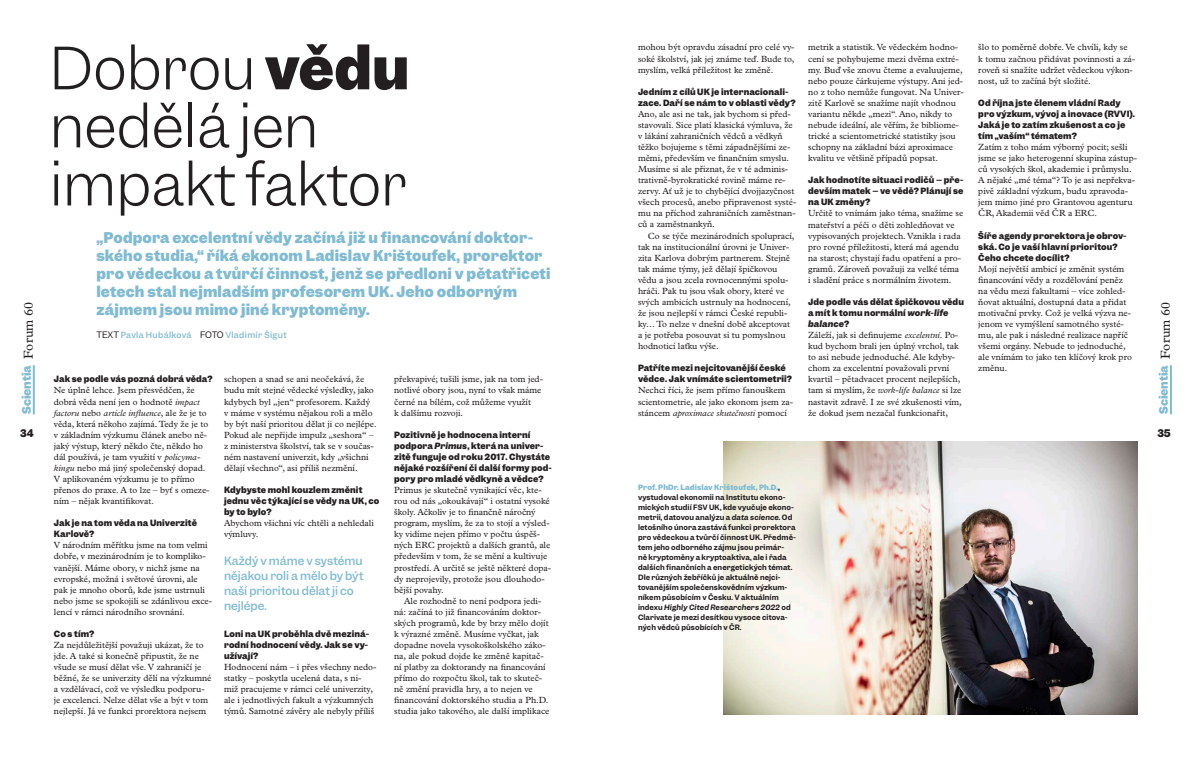
<style>
.page{position:relative;width:1191px;height:766px;background:#fff}
.page>*{position:absolute;margin:0;border:0;box-sizing:border-box;transform-origin:0 0}
.t1{font:300 55px/58px "Garnett";color:#231f20}
.t2{font:700 14px/18px "Garnett";letter-spacing:.01em;color:#80bbd3}
.t3{font:500 11px/15px "Garnett";color:#80bbd3}
.t4{font:700 11px "Garnett";color:#80bbd3}
.t5{font:700 10px "Garnett";color:#231f20}
.t6{font:9px/11.1px "Plantin Super";color:#231f20}
.t7{font:700 8.2px/11.1px "Garnett";letter-spacing:.01em;color:#231f20}
.t8{font:500 8px "Garnett";letter-spacing:.04em;color:#80bbd3}
.t9{font:600 7px/10px "Garnett";letter-spacing:.01em;color:#231f20}
.s1{font-style:italic}
.s2{font-weight:700}
.s3{font-weight:400;font-size:8.5px;color:#231f20}
.s4{font-family:"Plantin Super";font-weight:400;font-size:13px;color:#231f20}
.s5{font-weight:700;color:#80bbd3}
</style>
<div class="page">
<hr style="left:33px;top:365px;width:2px;height:49px;background:#80bbd3">
<hr style="left:1170px;top:365px;width:2px;height:49px;background:#80bbd3">
<img style="left:723px;top:441px;width:414px;height:273px">
<p class="t6" style="left:978px;top:41px;width:158px">šlo to poměrně dobře. Ve chvíli, kdy se<br>k tomu začnou přidávat povinnosti a zá&shy;roveň si snažíte udržet vědeckou výkon&shy;nost, už to začíná být složité.</p>
<p class="t7" style="left:978px;top:97px;width:158px">Od října jste členem vládní Rady pro výzkum, vývoj a inovace (RVVI).<br>Jaká je to zatím zkušenost a co je tím „vaším“ tématem?</p>
<p class="t6" style="left:978px;top:141px;width:160px">Zatím z toho mám výborný pocit; sešli jsme se jako heterogenní skupina zástup&shy;ců vysokých škol, akademie i průmyslu.<br>A nějaké „mé téma“? To je asi nepřekva&shy;pivě základní výzkum, budu zpravoda&shy;jem mimo jiné pro Grantovou agenturu ČR, Akademii věd ČR a ERC.</p>
<p class="t7" style="left:978px;top:230px;width:150px">Šíře agendy prorektora je obrov&shy;ská. Co je vaší hlavní prioritou?<br>Čeho chcete docílit?</p>
<p class="t6" style="left:978px;top:262px;width:155px">Mojí největší ambicí je změnit systém financování vědy a rozdělování peněz na vědu mezi fakultami – více zohled&shy;ňovat aktuální, dostupná data a přidat motivační prvky. Což je velká výzva ne&shy;jenom ve vymýšlení samotného systé&shy;mu, ale pak i následné realizace napříč všemi orgány. Nebude to jednoduché, ale vnímám to jako ten klíčový krok pro změnu.</p>
<p class="t6" style="left:808px;top:41px;width:157px">metrik a statistik. Ve vědeckém hodno&shy;cení se pohybujeme mezi dvěma extré&shy;my. Buď vše znovu čteme a evaluujeme, nebo pouze čárkujeme výstupy. Ani jed&shy;no z toho nemůže fungovat. Na Univer&shy;zitě Karlově se snažíme najít vhodnou variantu někde „mezi“. Ano, nikdy to nebude ideální, ale věřím, že bibliome&shy;trické a scientometrické statistiky jsou schopny na základní bázi aproximace kvalitu ve většině případů popsat.</p>
<p class="t7" style="left:808px;top:175px;width:157px;text-align:justify">Jak hodnotíte situaci rodičů – pře&shy;devším matek – ve vědě? Plánují se na UK změny?</p>
<p class="t6" style="left:808px;top:207px;width:157px">Určitě to vnímám jako téma, snažíme se mateřství a péči o děti zohledňovat ve vypisovaných projektech. Vznikla i rada pro rovné příležitosti, která má agendu na starost; chystají řadu opatření a pro&shy;gramů. Zároveň považuji za velké téma i sladění práce s normálním životem.</p>
<p class="t7" style="left:808px;top:296px;width:157px">Jde podle vás dělat špičkovou vědu a mít k tomu normální <span class="s1">work-life balance</span>?</p>
<p class="t6" style="left:808px;top:328px;width:155px">Záleží, jak si definujeme <span class="s1">excelentní</span>. Po&shy;kud bychom brali jen úplný vrchol, tak to asi nebude jednoduché. Ale kdyby&shy;chom za excelentní považovali první kvartil – pětadvacet procent nejlepších, tam si myslím, že <span class="s1">work-life balance</span> si lze nastavit zdravě. I ze své zkušenosti vím, že dokud jsem nezačal funkcionařit,</p>
<h1 class="t1" style="left:50px;top:40px;width:361px">Dobrou <span class="s2">vědu </span>nedělá jen impakt faktor</h1>
<p class="t6" style="left:638px;top:41px;width:158px;text-align:justify">mohou být opravdu zásadní pro celé vy&shy;soké školství, jak jej známe teď. Bude to, myslím, velká příležitost ke změně.</p>
<p class="t7" style="left:638px;top:86px;width:159px">Jedním z cílů UK je internacionali&shy;zace. Daří se nám to v oblasti vědy?</p>
<p class="t6" style="left:638px;top:107px;width:160px">Ano, ale asi ne tak, jak bychom si před&shy;stavovali. Sice platí klasická výmluva, že v lákání zahraničních vědců a vědkyň těžko bojujeme s těmi západnějšími ze&shy;měmi, především ve finančním smyslu.<br>Musíme si ale přiznat, že v té adminis&shy;trativně-byrokratické rovině máme re&shy;zervy. Ať už je to chybějící dvojjazyčnost všech procesů, anebo připravenost systé&shy;mu na příchod zahraničních zaměstnan&shy;ců a zaměstnankyň.</p>
<p class="t6" style="left:638px;top:229px;width:158px;text-indent:10px">Co se týče mezinárodních spoluprací, tak na institucionální úrovni je Univer&shy;zita Karlova dobrým partnerem. Stejně tak máme týmy, jež dělají špičkovou vědu a jsou zcela rovnocennými spolu&shy;hráči. Pak tu jsou však obory, které ve svých ambicích ustrnuly na hodnocení, že jsou nejlepší v rámci České republi&shy;ky… To nelze v dnešní době akceptovat a je potřeba posouvat si tu pomyslnou hodnoticí laťku výše.</p>
<p class="t7" style="left:638px;top:362px;width:155px">Patříte mezi nejcitovanější české vědce. Jak vnímáte scientometrii?</p>
<p class="t6" style="left:638px;top:384px;width:157px">Nechci říci, že jsem přímo fanouškem scientometrie, ale jako ekonom jsem za&shy;stáncem <span class="s1">aproximace skutečnosti</span> pomocí</p>
<p class="t2" style="left:96px;top:228px;width:456px">„Podpora excelentní vědy začíná již u financování doktor&shy;ského studia,“ říká ekonom Ladislav Krištoufek, prorektor pro vědeckou a tvůrčí činnost, jenž se předloni v pětatřiceti letech stal nejmladším profesorem UK. Jeho odborným zájmem jsou mimo jiné kryptoměny.</p>
<p class="t8" style="left:96px;top:329px;width:192px"><span class="s3">TEXT</span> Pavla Hubálková <span class="s3">FOTO</span> Vladimír Šigut</p>
<p class="t4" style="left:19px;top:414px;width:114px;rotate:-90deg">Scientia <span class="s4">Forum 60</span></p>
<p class="t4" style="left:1156px;top:414px;width:114px;rotate:-90deg">Scientia <span class="s4">Forum 60</span></p>
<p class="t7" style="left:54px;top:373px;width:160px">Jak se podle vás pozná dobrá věda?</p>
<p class="t6" style="left:54px;top:384px;width:157px">Ne úplně lehce. Jsem přesvědčen, že dobrá věda není jen o hodnotě <span class="s1">impact factoru</span> nebo <span class="s1">article influence</span>, ale že je to věda, která někoho zajímá. Tedy že je to v základním výzkumu článek anebo ně&shy;jaký výstup, který někdo čte, někdo ho dál používá, je tam využití v <span class="s1">policyma&shy;kingu</span> nebo má jiný společenský dopad.<br>V aplikovaném výzkumu je to přímo přenos do praxe. A to lze – byť s omeze&shy;ním – nějak kvantifikovat.</p>
<p class="t7" style="left:54px;top:517px;width:145px">Jak je na tom věda na Univerzitě<br>Karlově?</p>
<p class="t6" style="left:54px;top:538px;width:160px">V národním měřítku jsme na tom velmi dobře, v mezinárodním je to kompliko&shy;vanější. Máme obory, v nichž jsme na evropské, možná i světové úrovni, ale pak je mnoho oborů, kde jsme ustrnuli nebo jsme se spokojili se zdánlivou exce&shy;lencí v rámci národního srovnání.</p>
<p class="t7" style="left:54px;top:628px;width:42px">Co s tím?</p>
<p class="t6" style="left:54px;top:638px;width:159px">Za nejdůležitější považuji ukázat, že to jde. A také si konečně připustit, že ne všude se musí dělat vše. V zahraničí je běžné, že se univerzity dělí na výzkumné a vzdělávací, což ve výsledku podporu&shy;je excelenci. Nelze dělat vše a být v tom nejlepší. Já ve funkci prorektora nejsem</p>
<p class="t6" style="left:224px;top:373px;width:154px">schopen a snad se ani neočekává, že budu mít stejné vědecké výsledky, jako kdybych byl „jen“ profesorem. Každý<br>v máme v systému nějakou roli a mělo by být naší prioritou dělat ji co nejlépe.<br>Pokud ale nepřijde impulz „seshora“ – z ministerstva školství, tak se v součas&shy;ném nastavení univerzit, kdy „všichni dělají všechno“, asi příliš nezmění.</p>
<p class="t7" style="left:224px;top:484px;width:157px">Kdybyste mohl kouzlem změnit jednu věc týkající se vědy na UK, co by to bylo?</p>
<p class="t6" style="left:224px;top:516px;width:151px">Abychom všichni víc chtěli a nehledali výmluvy.</p>
<p class="t6" style="left:394px;top:373px;width:150px">překvapivé; tušili jsme, jak na tom jed&shy;notlivé obory jsou, nyní to však máme černé na bílém, což můžeme využít<br>k dalšímu rozvoji.</p>
<p class="t7" style="left:394px;top:429px;width:159px">Pozitivně je hodnocena interní podpora <span class="s1">Primus</span>, která na univer&shy;zitě funguje od roku 2017. Chystáte nějaké rozšíření či další formy pod&shy;pory pro mladé vědkyně a vědce?</p>
<p class="t6" style="left:394px;top:483px;width:159px">Primus je skutečně vynikající věc, kte&shy;rou od nás „okoukávají“ i ostatní vysoké školy. Ačkoliv je to finančně náročný program, myslím, že za to stojí a výsled&shy;ky vidíme nejen přímo v počtu úspěš&shy;ných ERC projektů a dalších grantů, ale především v tom, že se mění a kultivuje prostředí. A určitě se ještě některé dopa&shy;dy neprojevily, protože jsou dlouhodo&shy;bější povahy.</p>
<p class="t6" style="left:394px;top:594px;width:157px;text-indent:10px">Ale rozhodně to není podpora jedi&shy;ná: začíná to již financováním doktor&shy;ských programů, kde by brzy mělo dojít k výrazné změně. Musíme vyčkat, jak dopadne novela vysokoškolského záko&shy;na, ale pokud dojde ke změně kapitač&shy;ní platby za doktorandy na financování přímo do rozpočtu škol, tak to skuteč&shy;ně změní pravidla hry, a to nejen ve financování doktorského studia a Ph.D. studia jako takového, ale další implikace</p>
<p class="t5" style="left:20px;top:426px;width:15px">34</p>
<p class="t5" style="left:1157px;top:426px;width:15px">35</p>
<p class="t9" style="left:638px;top:481px;width:159px"><span class="s5">Prof. PhDr. Ladislav Krištoufek, Ph.D.</span><span class="s2">, </span>vystudoval ekonomii na Institutu ekono&shy;mických studií FSV UK, kde vyučuje ekono&shy;metrii, datovou analýzu a <span class="s1">data science</span>. Od letošního února zastává funkci prorektora pro vědeckou a tvůrčí činnost UK. Předmě&shy;tem jeho odborného zájmu jsou primár-<br>ně kryptoměny a kryptoaktiva, ale i řada dalších finančních a energetických témat.<br>Dle různých žebříčků je aktuálně nejci&shy;tovanějším společenskovědním výzkum&shy;níkem působícím v Česku. V aktuálním indexu <span class="s1">Highly Cited Researchers 2022</span> od Clarivate je mezi desítkou vysoce citova&shy;ných vědců působících v ČR.</p>
<p class="t3" style="left:224px;top:553px;width:141px">Každý v máme v systému nějakou roli a mělo by být naší prioritou dělat ji co nejlépe.</p>
<p class="t7" style="left:224px;top:628px;width:146px">Loni na UK proběhla dvě meziná&shy;rodní hodnocení vědy. Jak se vy-- užívají?</p>
<p class="t6" style="left:224px;top:660px;width:154px">Hodnocení nám – i přes všechny nedo&shy;statky – poskytla ucelená data, s ni&shy;miž pracujeme v rámci celé univerzity, ale i jednotlivých fakult a výzkumných týmů. Samotné závěry ale nebyly příliš</p>
</div>
